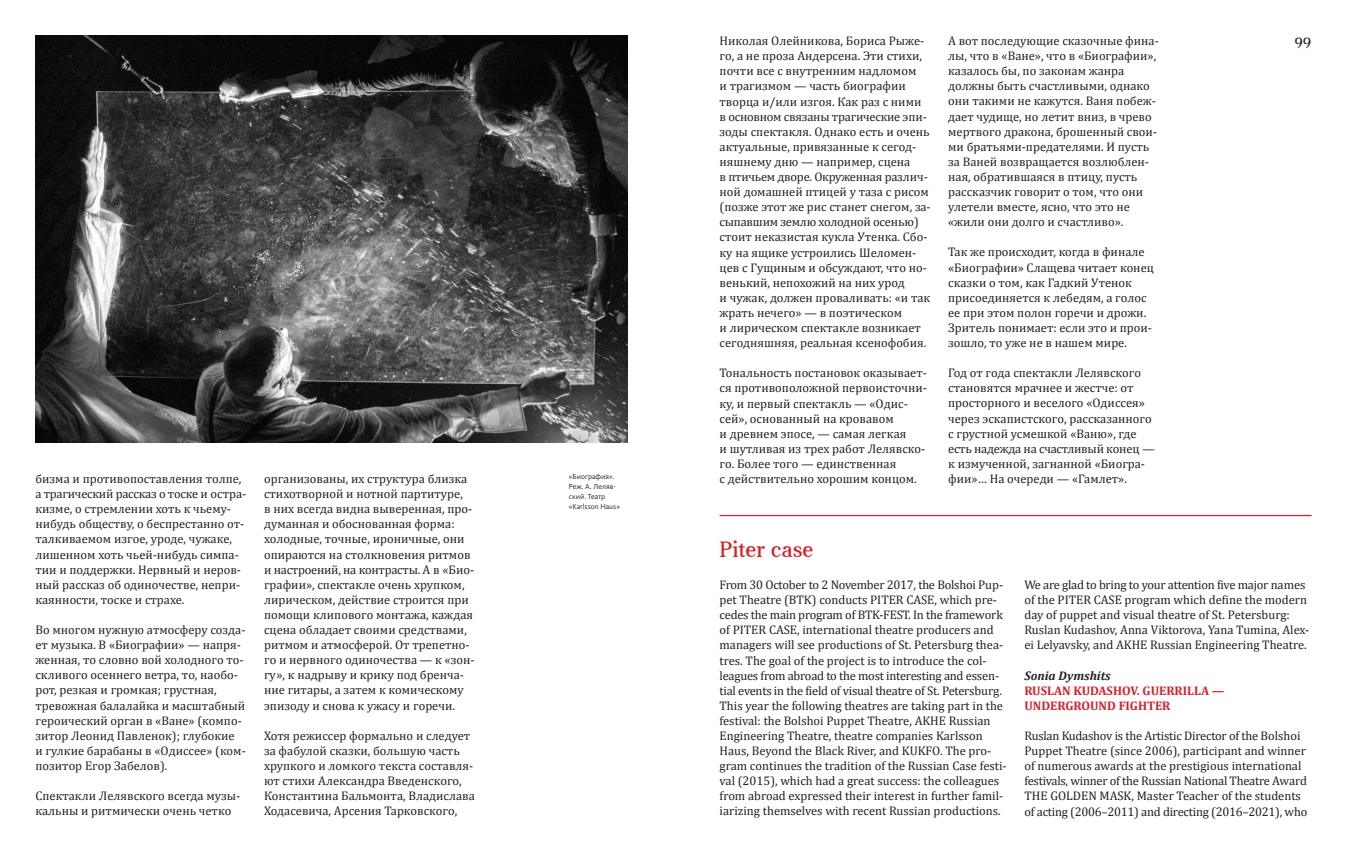
<style>
.page{position:relative;width:1347px;height:851px;background:#fff}
.page>*{position:absolute;margin:0;border:0;box-sizing:border-box;transform-origin:0 0}
.t1{font:22.5px "Aver";color:#d1232a}
.t2{font:15px "Aver";color:#231f20}
.t3{font:12.5px/15.1px "Cambria";color:#231f20}
.t4{font:700 12.5px/15.1px "Cambria";color:#d1232a}
.t5{font:italic 700 12.5px "Cambria";color:#231f20}
.t6{font:7.5px/10px "Kievit Pro";color:#231f20}
</style>
<div class="page">
<img style="left:35px;top:35px;width:592px;height:407px">
<hr style="left:719px;top:515px;width:592px;height:1px;background:#d1232a">
<p class="t3" style="left:35px;top:471px;width:212px">бизма и противопоставления толпе, а трагический рассказ о тоске и остра&shy;кизме, о стремлении хоть к чьему&shy;нибудь обществу, о беспрестанно от&shy;талкиваемом изгое, уроде, чужаке, лишенном хоть чьей-нибудь симпа&shy;тии и поддержки. Нервный и неров&shy;ный рассказ об одиночестве, непри&shy;каянности, тоске и страхе.</p>
<p class="t3" style="left:35px;top:622px;width:212px">Во многом нужную атмосферу созда&shy;ет музыка. В «Биографии» — напря&shy;женная, то словно вой холодного то&shy;скливого осеннего ветра, то, наобо&shy;рот, резкая и громкая; грустная, тревожная балалайка и масштабный героический орган в «Ване» (компо&shy;зитор Леонид Павленок); глубокие<br>и гулкие барабаны в «Одиссее» (ком&shy;позитор Егор Забелов).</p>
<p class="t3" style="left:35px;top:788px;width:206px">Спектакли Лелявского всегда музы&shy;кальны и ритмически очень четко</p>
<p class="t3" style="left:264px;top:471px;width:212px">организованы, их структура близка стихотворной и нотной партитуре,<br>в них всегда видна выверенная, про&shy;думанная и обоснованная форма: холодные, точные, ироничные, они опираются на столкновения ритмов и настроений, на контрасты. А в «Био&shy;графии», спектакле очень хрупком, лирическом, действие строится при помощи клипового монтажа, каждая сцена обладает своими средствами, ритмом и атмосферой. От трепетно&shy;го и нервного одиночества — к «зон&shy;гу», к надрыву и крику под бренча&shy;ние гитары, а затем к комическому эпизоду и снова к ужасу и горечи.</p>
<p class="t3" style="left:264px;top:727px;width:212px">Хотя режиссер формально и следует за фабулой сказки, большую часть хрупкого и ломкого текста составля&shy;ют стихи Александра Введенского, Константина Бальмонта, Владислава Ходасевича, Арсения Тарковского,</p>
<p class="t6" style="left:569px;top:471px;width:52px">«Биография».<br>Реж. А. Леляв&shy;ский. Театр «Karlsson Haus»</p>
<p class="t3" style="left:719px;top:33px;width:212px">Николая Олейникова, Бориса Рыже&shy;го, а не проза Андерсена. Эти стихи, почти все с внутренним надломом<br>и трагизмом — часть биографии творца и/или изгоя. Как раз с ними в основном связаны трагические эпи&shy;зоды спектакля. Однако есть и очень актуальные, привязанные к сегод&shy;няшнему дню — например, сцена<br>в птичьем дворе. Окруженная различ&shy;ной домашней птицей у таза с рисом (позже этот же рис станет снегом, за&shy;сыпавшим землю холодной осенью) стоит неказистая кукла Утенка. Сбо&shy;ку на ящике устроились Шеломен&shy;цев с Гущиным и обсуждают, что но&shy;венький, непохожий на них урод<br>и чужак, должен проваливать: «и так жрать нечего» — в поэтическом<br>и лирическом спектакле возникает сегодняшняя, реальная ксенофобия.</p>
<p class="t3" style="left:719px;top:365px;width:209px">Тональность постановок оказывает&shy;ся противоположной первоисточни&shy;ку, и первый спектакль — «Одис&shy;сей», основанный на кровавом<br>и древнем эпосе, — самая легкая<br>и шутливая из трех работ Лелявско&shy;го. Более того — единственная<br>с действительно хорошим концом.</p>
<p class="t3" style="left:948px;top:33px;width:212px">А вот последующие сказочные фина&shy;лы, что в «Ване», что в «Биографии», казалось бы, по законам жанра должны быть счастливыми, однако они такими не кажутся. Ваня побеж&shy;дает чудище, но летит вниз, в чрево мертвого дракона, брошенный свои&shy;ми братьями-предателями. И пусть за Ваней возвращается возлюблен&shy;ная, обратившаяся в птицу, пусть рассказчик говорит о том, что они улетели вместе, ясно, что это не «жили они долго и счастливо».</p>
<p class="t3" style="left:948px;top:244px;width:207px">Так же происходит, когда в финале «Биографии» Слащева читает конец сказки о том, как Гадкий Утенок присоединяется к лебедям, а голос ее при этом полон горечи и дрожи.<br>Зритель понимает: если это и прои&shy;зошло, то уже не в нашем мире.</p>
<p class="t3" style="left:948px;top:365px;width:208px">Год от года спектакли Лелявского становятся мрачнее и жестче: от просторного и веселого «Одиссея» через эскапистского, рассказанного с грустной усмешкой «Ваню», где есть надежда на счастливый конец — к измученной, загнанной «Биогра&shy;фии»… На очереди — «Гамлет».</p>
<h1 class="t1" style="left:719px;top:537px;width:95px">Piter case</h1>
<p class="t2" style="left:1294px;top:33px;width:19px">99</p>
<p class="t3" style="left:719px;top:577px;width:288px">From 30 October to 2 November 2017, the Bolshoi Pup&shy;pet Theatre (BTK) conducts PITER CASE, which pre&shy;cedes the main program of BTK-FEST. In the framework of PITER CASE, international theatre producers and managers will see productions of St. Petersburg thea&shy;tres. The goal of the project is to introduce the col&shy;leagues from abroad to the most interesting and essen&shy;tial events in the field of visual theatre of St. Petersburg.<br>This year the following theatres are taking part in the festival: the Bolshoi Puppet Theatre, AKHE Russian Engineering Theatre, theatre companies Karlsson Haus, Beyond the Black River, and KUKFO. The pro&shy;gram continues the tradition of the Russian Case festi&shy;val (2015), which had a great success: the colleagues from abroad expressed their interest in further famil&shy;iarizing themselves with recent Russian productions.</p>
<p class="t3" style="left:1024px;top:577px;width:286px">We are glad to bring to your attention five major names of the PITER CASE program which define the modern day of puppet and visual theatre of St. Petersburg:<br>Ruslan Kudashov, Anna Viktorova, Yana Tumina, Alex&shy;ei Lelyavsky, and AKHE Russian Engineering Theatre.</p>
<p class="t5" style="left:1024px;top:667px;width:88px">Sonia Dymshits</p>
<p class="t4" style="left:1024px;top:682px;width:201px">RUSLAN KUDASHOV. GUERRILLA —<br>UNDERGROUND FIGHTER</p>
<p class="t3" style="left:1024px;top:728px;width:285px">Ruslan Kudashov is the Artistic Director of the Bolshoi Puppet Theatre (since 2006), participant and winner of numerous awards at the prestigious international festivals, winner of the Russian National Theatre Award THE GOLDEN MASK, Master Teacher of the students of acting (2006–2011) and directing (2016–2021), who</p>
</div>
